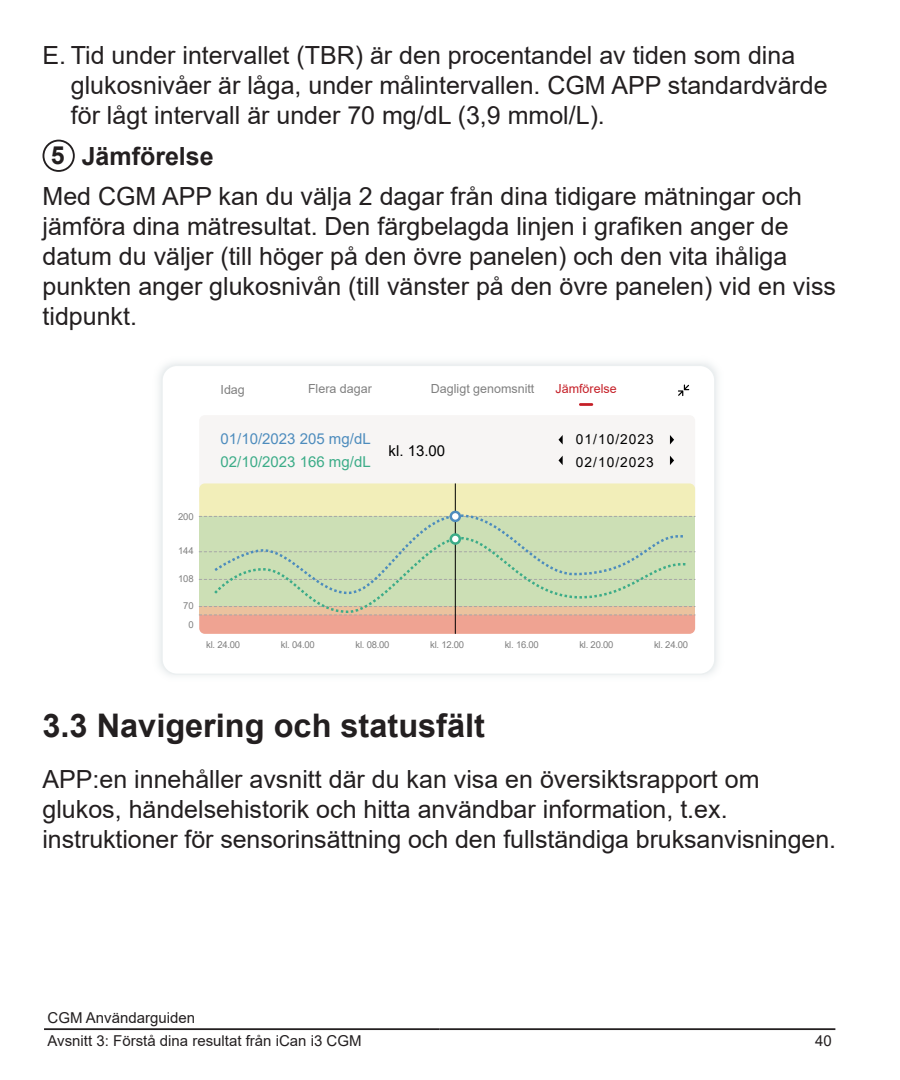
<style>
.page{position:relative;width:900px;height:1080px;background:#fff}
.page>*{position:absolute;margin:0;border:0;box-sizing:border-box;transform-origin:0 0}
.T1-1{font:700 32.5px "Arial";color:#231f20}
.悬挂{font:25px/30px "Arial";color:#231f20}
.t1{font:700 25px "Arial";color:#231f20}
.t2{font:15px/22px "Arial";color:#231f20}
.t3{font:15px "Arial";color:#4d8cbd}
.t4{font:15px "Arial";color:#3cac88}
.t5{font:15px "Arial";color:#000}
.t6{font:13.75px/23.2px "Arial";letter-spacing:.075em;color:#000}
.t7{font:12.5px "Arial";color:#808080}
.t8{font:12.5px "Arial";color:#c51f27}
.t9{font:9.5px/19px "Arial";letter-spacing:-.025em;color:#808080;text-align:center}
</style>
<div class="page">
<hr style="left:44px;top:1028px;width:396px;height:2px;background:#231f20">
<hr style="left:440px;top:1028px;width:395px;height:2px;background:#231f20">
<div style="left:43px;top:140px;width:32px;height:32px;border:2px solid #231f20;border-radius:50%"></div>
<div style="left:200px;top:416px;width:495px;height:67px;background:#f7f5f4"></div>
<svg style="left:678px;top:384px;width:11px;height:12px"></svg>
<hr style="left:579px;top:403px;width:14px;height:3px;background:#c51f27">
<svg style="left:558px;top:435px;width:5px;height:9px"></svg>
<svg style="left:558px;top:456px;width:5px;height:9px"></svg>
<svg style="left:670px;top:456px;width:4px;height:9px"></svg>
<svg style="left:670px;top:435px;width:4px;height:9px"></svg>
<svg style="left:199px;top:483px;width:496px;height:151px;background:#d7d7b0"></svg>
<hr style="left:455px;top:483px;width:1px;height:151px;background:#000">
<svg style="left:451px;top:534px;width:9px;height:9px"></svg>
<div style="left:450px;top:533px;width:11px;height:12px;border:2px solid #3cac88;border-radius:50%"></div>
<div style="left:451px;top:512px;width:9px;height:9px;background:#fff;border-radius:50%"></div>
<div style="left:450px;top:511px;width:11px;height:11px;border:2px solid #4d8cbd;border-radius:50%"></div>
<p class="悬挂" style="left:71px;top:40px;width:758px;text-indent:-28px">E. Tid under intervallet (TBR) är den procentandel av tiden som dina glukosnivåer är låga, under målintervallen. CGM APP standardvärde för lågt intervall är under 70 mg/dL (3,9 mmol/L).</p>
<p class="t1" style="left:51px;top:138px;width:15px">5</p>
<p class="t1" style="left:82px;top:138px;width:133px">Jämförelse</p>
<p class="悬挂" style="left:43px;top:181px;width:795px">Med CGM APP kan du välja 2 dagar från dina tidigare mätningar och jämföra dina mätresultat. Den färgbelagda linjen i grafiken anger de datum du väljer (till höger på den övre panelen) och den vita ihåliga punkten anger glukosnivån (till vänster på den övre panelen) vid en viss tidpunkt.</p>
<p class="t7" style="left:221px;top:381px;width:26px">Idag</p>
<p class="t7" style="left:308px;top:380px;width:65px">Flera dagar</p>
<p class="t7" style="left:431px;top:380px;width:105px">Dagligt genomsnitt</p>
<p class="t8" style="left:556px;top:380px;width:63px">Jämförelse</p>
<p class="t3" style="left:221px;top:428px;width:152px">01/10/2023 205 mg/dL</p>
<p class="t5" style="left:389px;top:440px;width:58px">kl. 13.00</p>
<p class="t4" style="left:221px;top:451px;width:152px">02/10/2023 166 mg/dL</p>
<p class="t6" style="left:576px;top:427px;width:80px">01/10/2023<br>02/10/2023</p>
<p class="t9" style="left:178px;top:507px;width:17px">200</p>
<p class="t9" style="left:178px;top:541px;width:17px">144</p>
<p class="t9" style="left:178px;top:569px;width:17px">108</p>
<p class="t9" style="left:183px;top:596px;width:12px">70<br>0</p>
<p class="t9" style="left:206px;top:635px;width:36px">kl. 24.00</p>
<p class="t9" style="left:281px;top:635px;width:36px">kl. 04.00</p>
<p class="t9" style="left:355px;top:635px;width:36px">kl. 08.00</p>
<p class="t9" style="left:430px;top:635px;width:36px">kl. 12.00</p>
<p class="t9" style="left:505px;top:635px;width:36px">kl. 16.00</p>
<p class="t9" style="left:579px;top:635px;width:36px">kl. 20.00</p>
<p class="t9" style="left:654px;top:635px;width:36px">kl. 24.00</p>
<p class="T1-1" style="left:43px;top:703px;width:444px">3.3 Navigering och statusfält</p>
<p class="悬挂" style="left:43px;top:764px;width:795px">APP:en innehåller avsnitt där du kan visa en översiktsrapport om glukos, händelsehistorik och hitta användbar information, t.ex. instruktioner för sensorinsättning och den fullständiga bruksanvisningen.</p>
<p class="t2" style="left:48px;top:1007px;width:316px">CGM Användarguiden<br>Avsnitt 3: Förstå dina resultat från iCan i3 CGM</p>
<p class="t2" style="left:815px;top:1029px;width:18px">40</p>
</div>
